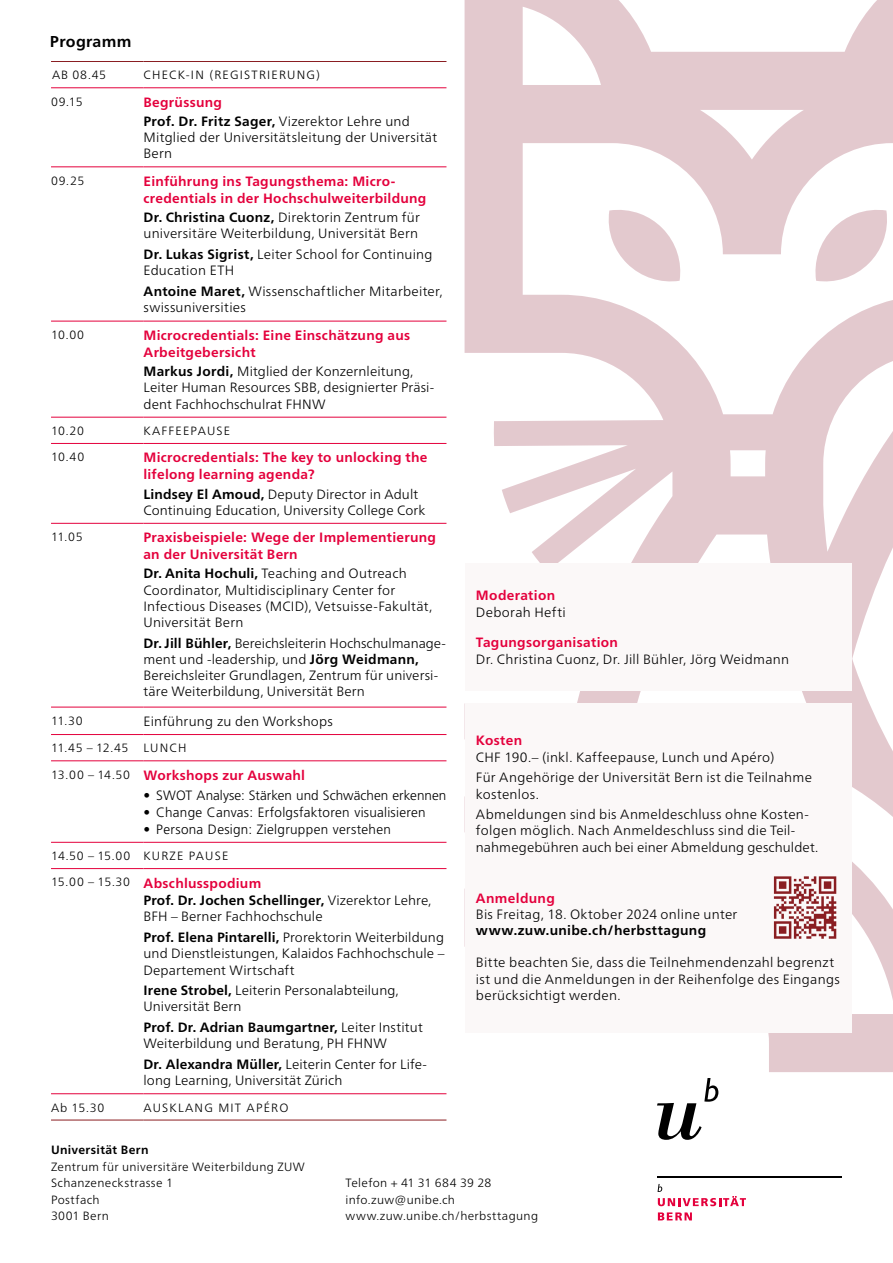
<style>
.page{position:relative;width:893px;height:1263px;background:#fff}
.page>*{position:absolute;margin:0;border:0;box-sizing:border-box;transform-origin:0 0}
.t1{font:700 15.75px "Frutiger Neue LT Pro";letter-spacing:.02em;color:#000}
.t2{font:300 13.5px/16.2px "Frutiger Neue LT Pro";letter-spacing:.015em;color:#000}
.t3{font:700 13.5px/17px "Frutiger Neue LT Pro";letter-spacing:.02em;color:#e4003c}
.t4{font:700 13.5px/19.2px "Frutiger Neue LT Pro";letter-spacing:.02em;color:#000}
.t5{font:300 13.5px "Frutiger LT Pro";letter-spacing:.02em;color:#000}
.t6{font:300 12px/16.5px "Frutiger Neue LT Pro";letter-spacing:.035em;color:#000}
.t7{font:300 12px "Frutiger Neue LT Pro";letter-spacing:.1em;color:#000}
.t8{font:300 12px "Frutiger Neue LT Pro";letter-spacing:.085em;color:#000}
.t9{font:700 12px "Frutiger Neue LT Pro";letter-spacing:.03em;color:#000}
.s1{color:#e4003c}
.s2{font-weight:300}
.s3{font-weight:700}
.s4{font-weight:300;font-size:12px;color:#000}
.s5{font-weight:300;font-size:12px}
</style>
<div class="page">
<svg style="left:465px;top:0;width:428px;height:796px;fill:#e3c9ce"></svg>
<svg style="left:768px;top:796px;width:125px;height:276px;fill:#e3c9ce"></svg>
<svg style="left:657px;top:1078px;width:61px;height:62px"></svg>
<hr style="left:657px;top:1176px;width:185px;height:2px;background:#000">
<svg style="left:657px;top:1184px;width:89px;height:22px"></svg>
<svg style="left:658px;top:1212px;width:34px;height:8px"></svg>
<hr style="left:51px;top:87px;width:93px;height:1px;background:#e4003c">
<hr style="left:144px;top:87px;width:302px;height:1px;background:#e4003c">
<hr style="left:51px;top:166px;width:93px;height:1px;background:#e4003c">
<hr style="left:144px;top:166px;width:302px;height:1px;background:#e4003c">
<hr style="left:51px;top:321px;width:93px;height:1px;background:#e4003c">
<hr style="left:144px;top:321px;width:302px;height:1px;background:#e4003c">
<hr style="left:51px;top:417px;width:93px;height:1px;background:#e4003c">
<hr style="left:144px;top:417px;width:302px;height:1px;background:#e4003c">
<hr style="left:51px;top:443px;width:93px;height:1px;background:#e4003c">
<hr style="left:144px;top:443px;width:302px;height:1px;background:#e4003c">
<hr style="left:51px;top:523px;width:93px;height:1px;background:#e4003c">
<hr style="left:144px;top:523px;width:302px;height:1px;background:#e4003c">
<hr style="left:51px;top:1120px;width:93px;height:1px;background:#8a1e22">
<hr style="left:144px;top:1120px;width:302px;height:1px;background:#8a1e22">
<hr style="left:51px;top:61px;width:93px;height:1px;background:#8a1e22">
<hr style="left:144px;top:61px;width:302px;height:1px;background:#8a1e22">
<hr style="left:51px;top:707px;width:93px;height:1px;background:#e4003c">
<hr style="left:144px;top:707px;width:302px;height:1px;background:#e4003c">
<hr style="left:51px;top:734px;width:93px;height:1px;background:#e4003c">
<hr style="left:144px;top:734px;width:302px;height:1px;background:#e4003c">
<hr style="left:51px;top:760px;width:93px;height:1px;background:#e4003c">
<hr style="left:144px;top:760px;width:302px;height:1px;background:#e4003c">
<hr style="left:51px;top:842px;width:93px;height:1px;background:#e4003c">
<hr style="left:144px;top:842px;width:302px;height:1px;background:#e4003c">
<hr style="left:51px;top:868px;width:93px;height:1px;background:#e4003c">
<hr style="left:144px;top:868px;width:302px;height:1px;background:#e4003c">
<hr style="left:51px;top:1093px;width:93px;height:1px;background:#e4003c">
<hr style="left:144px;top:1093px;width:302px;height:1px;background:#e4003c">
<div style="left:465px;top:703px;width:386px;height:329px;background:#fbf8f8"></div>
<svg style="left:774px;top:876px;width:62px;height:63px"></svg>
<div style="left:465px;top:564px;width:386px;height:127px;background:#fbf8f8"></div>
<p class="t1" style="left:50px;top:32px;width:83px">Programm</p>
<p class="t6" style="left:52px;top:67px;width:55px">AB 08.45</p>
<p class="t7" style="left:144px;top:68px;width:178px">CHECK-IN (REGISTRIERUNG)</p>
<p class="t6" style="left:51px;top:93px;width:33px">09.15</p>
<p class="t4" style="left:144px;top:92px;width:268px"><span class="s1">Begrüssung<br></span>Prof. Dr. Fritz Sager, <span class="s2">Vizerektor Lehre und</span></p>
<p class="t2" style="left:144px;top:129px;width:295px">Mitglied der Universitätsleitung der Universität<br>Bern</p>
<p class="t6" style="left:51px;top:172px;width:35px">09.25</p>
<p class="t3" style="left:144px;top:173px;width:284px">Einführung ins Tagungsthema: Micro&shy;credentials in der Hochschulweiterbildung</p>
<p class="t2" style="left:144px;top:209px;width:278px"><span class="s3">Dr. Christina Cuonz,</span> Direktorin Zentrum für universitäre Weiterbildung, Universität Bern</p>
<p class="t2" style="left:144px;top:246px;width:291px"><span class="s3">Dr. Lukas Sigrist,</span> Leiter School for Continuing<br>Education ETH</p>
<p class="t2" style="left:144px;top:283px;width:301px"><span class="s3">Antoine Maret,</span> Wissenschaftlicher Mitarbeiter, swissuniversities</p>
<p class="t6" style="left:51px;top:326px;width:35px">10.00</p>
<p class="t3" style="left:144px;top:327px;width:268px">Microcredentials: Eine Einschätzung aus<br>Arbeitgebersicht</p>
<p class="t2" style="left:144px;top:363px;width:292px"><span class="s3">Markus Jordi,</span> Mitglied der Konzernleitung,<br>Leiter Human Resources SBB, designierter Präsi&shy;dent Fachhochschulrat FHNW</p>
<p class="t6" style="left:51px;top:422px;width:34px">10.20</p>
<p class="t7" style="left:144px;top:423px;width:88px">KAFFEEPAUSE</p>
<p class="t6" style="left:51px;top:449px;width:35px">10.40</p>
<p class="t3" style="left:144px;top:449px;width:285px">Microcredentials: The key to unlocking the lifelong learning agenda?</p>
<p class="t2" style="left:144px;top:486px;width:283px"><span class="s3">Lindsey El Amoud,</span> Deputy Director in Adult<br>Continuing Education, University College Cork</p>
<p class="t6" style="left:51px;top:528px;width:33px">11.05</p>
<p class="t3" style="left:144px;top:529px;width:294px">Praxisbeispiele: Wege der Implementierung an der Universität Bern</p>
<p class="t2" style="left:144px;top:565px;width:290px"><span class="s3">Dr. Anita Hochuli,</span> Teaching and Outreach Coordinator, Multidisciplinary Center for Infectious Diseases (MCID), Vetsuisse-Fakultät, Universität Bern</p>
<p class="t2" style="left:144px;top:635px;width:304px"><span class="s3">Dr. Jill Bühler,</span> Bereichsleiterin Hochschulmanage&shy;ment und -leadership, und <span class="s3">Jörg Weidmann, </span>Bereichsleiter Grundlagen, Zentrum für universi&shy;täre Weiterbildung, Universität Bern</p>
<p class="t6" style="left:51px;top:712px;width:33px">11.30</p>
<p class="t2" style="left:144px;top:713px;width:191px">Einführung zu den Workshops</p>
<p class="t6" style="left:51px;top:740px;width:79px">11.45 – 12.45</p>
<p class="t6" style="left:144px;top:740px;width:44px">LUNCH</p>
<p class="t3" style="left:51px;top:766px;width:256px"><span class="s4">13.00 – 14.50</span> Workshops zur Auswahl</p>
<p class="t5" style="left:144px;top:787px;width:304px">• SWOT Analyse: Stärken und Schwächen erkennen</p>
<p class="t5" style="left:144px;top:804px;width:284px">• Change Canvas: Erfolgsfaktoren visualisieren</p>
<p class="t5" style="left:144px;top:821px;width:249px">• Persona Design: Zielgruppen verstehen</p>
<p class="t8" style="left:51px;top:849px;width:179px">14.50 – 15.00 KURZE PAUSE</p>
<p class="t4" style="left:144px;top:874px;width:289px;line-height:17.7px;text-indent:-92px"><span class="s5">15.00 – 15.30</span> <span class="s1">Abschlusspodium<br></span>Prof. Dr. Jochen Schellinger, <span class="s2">Vizerektor Lehre,</span></p>
<p class="t2" style="left:144px;top:906px;width:302px;line-height:20.7px">BFH – Berner Fachhochschule<br><span class="s3">Prof. Elena Pintarelli,</span> Prorektorin Weiterbildung</p>
<p class="t2" style="left:144px;top:945px;width:302px">und Dienstleistungen, Kalaidos Fachhochschule –<br>Departement Wirtschaft</p>
<p class="t2" style="left:144px;top:982px;width:257px"><span class="s3">Irene Strobel,</span> Leiterin Personalabteilung,<br>Universität Bern</p>
<p class="t2" style="left:144px;top:1019px;width:281px"><span class="s3">Prof. Dr. Adrian Baumgartner,</span> Leiter Institut<br>Weiterbildung und Beratung, PH FHNW</p>
<p class="t2" style="left:144px;top:1056px;width:285px"><span class="s3">Dr. Alexandra Müller,</span> Leiterin Center for Life&shy;long Learning, Universität Zürich</p>
<p class="t6" style="left:51px;top:1099px;width:55px">Ab 15.30</p>
<p class="t7" style="left:144px;top:1100px;width:146px">AUSKLANG MIT APÉRO</p>
<p class="t3" style="left:476px;top:586px;width:81px">Moderation</p>
<p class="t2" style="left:476px;top:604px;width:91px">Deborah Hefti</p>
<p class="t3" style="left:476px;top:634px;width:144px">Tagungsorganisation</p>
<p class="t2" style="left:476px;top:651px;width:315px">Dr. Christina Cuonz, Dr. Jill Bühler, Jörg Weidmann</p>
<p class="t3" style="left:476px;top:731px;width:48px">Kosten</p>
<p class="t2" style="left:476px;top:746px;width:338px;line-height:20.7px">CHF 190.– (inkl. Kaffeepause, Lunch und Apéro)<br>Für Angehörige der Universität Bern ist die Teilnahme</p>
<p class="t2" style="left:476px;top:783px;width:335px;line-height:20.7px">kostenlos.<br>Abmeldungen sind bis Anmeldeschluss ohne Kosten-</p>
<p class="t2" style="left:476px;top:822px;width:344px">folgen möglich. Nach Anmeldeschluss sind die Teil&shy;nahmegebühren auch bei einer Abmeldung geschuldet.</p>
<p class="t3" style="left:476px;top:889px;width:81px">Anmeldung</p>
<p class="t2" style="left:476px;top:906px;width:263px">Bis Freitag, 18. Oktober 2024 online unter</p>
<p class="t4" style="left:476px;top:921px;width:232px">www.zuw.unibe.ch/herbsttagung</p>
<p class="t2" style="left:476px;top:954px;width:365px">Bitte beachten Sie, dass die Teilnehmendenzahl begrenzt ist und die Anmeldungen in der Reihenfolge des Eingangs berücksichtigt werden.</p>
<p class="t9" style="left:51px;top:1143px;width:99px">Universität Bern</p>
<p class="t6" style="left:51px;top:1158px;width:255px">Zentrum für universitäre Weiterbildung ZUW<br>Schanzeneckstrasse 1<br>Postfach<br>3001 Bern</p>
<p class="t6" style="left:345px;top:1175px;width:194px">Telefon + 41 31 684 39 28 info.zuw@unibe.ch www.zuw.unibe.ch/herbsttagung</p>
</div>
